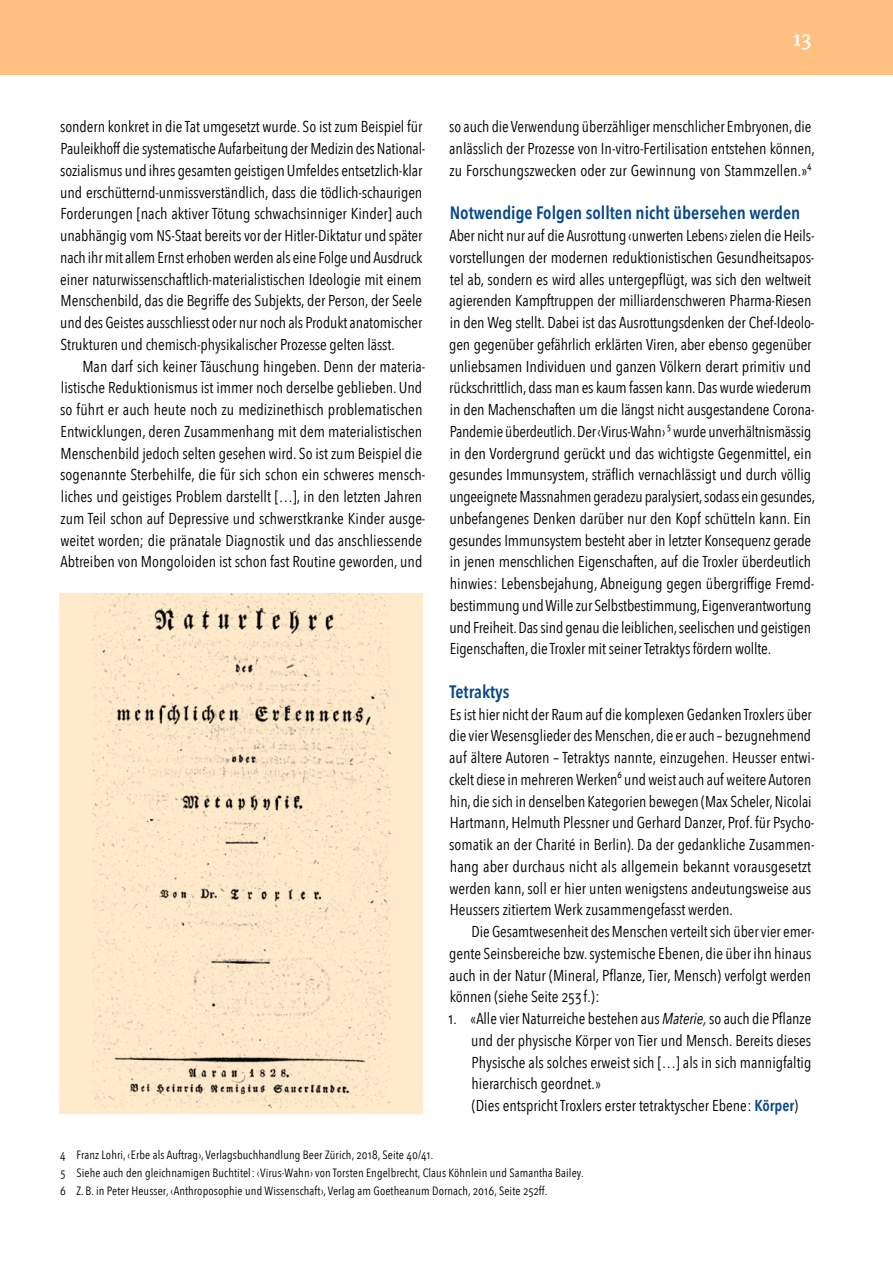
<style>
.page{position:relative;width:893px;height:1263px;background:#fff}
.page>*{position:absolute;margin:0;border:0;box-sizing:border-box;transform-origin:0 0}
.t1{font:600 21px "The Antiqua B W6";color:#fff}
.t2{font:600 18px "Avenir Next Condensed";color:#084888}
.t3{font:15.75px/21.8px "Avenir Next Condensed";letter-spacing:-.005em;color:#000}
.t4{font:12px/18px "Avenir Next Condensed";letter-spacing:.01em;color:#000}
.s1{font-size:15.3px}
.s2{font-style:italic}
.s3{font-weight:600;color:#084888}
</style>
<div class="page">
<div style="left:0;top:0;width:893px;height:74px;background:#ffbf80"></div>
<div style="left:60px;top:593px;width:363px;height:521px;background:#ffeacc"></div>
<img style="left:92px;top:593px;width:298px;height:514px">
<h1 class="t1" style="left:793px;top:26px;width:20px">13</h1>
<p class="t3" style="left:60px;top:115px;width:367px">sondern konkret in die Tat umgesetzt wurde. So ist zum Beispiel für Pauleikhoff die systematische Aufarbeitung der Medizin des National&shy;sozialismus und ihres gesamten geistigen Umfeldes entsetzlich-klar und erschütternd-unmissverständlich, dass die tödlich-schaurigen Forderungen [nach aktiver Tötung schwachsinniger Kinder] auch unabhängig vom <span class="s1">NS</span>-Staat bereits vor der Hitler-Diktatur und später nach ihr mit allem Ernst erhoben werden als eine Folge und Ausdruck einer naturwissenschaftlich-materialistischen Ideologie mit einem Menschenbild, das die Begriffe des Subjekts, der Person, der Seele und des Geistes ausschliesst oder nur noch als Produkt anatomischer Strukturen und chemisch-physikalischer Prozesse gelten lässt.</p>
<p class="t3" style="left:60px;top:354px;width:367px;text-indent:22px">Man darf sich keiner Täuschung hingeben. Denn der materia&shy;listische Reduktionismus ist immer noch derselbe geblieben. Und so führt er auch heute noch zu medizinethisch problematischen Entwicklungen, deren Zusammenhang mit dem materialistischen Menschenbild jedoch selten gesehen wird. So ist zum Beispiel die sogenannte Sterbehilfe, die für sich schon ein schweres mensch&shy;liches und geistiges Problem darstellt […], in den letzten Jahren zum Teil schon auf Depressive und schwerstkranke Kinder ausge&shy;weitet worden; die pränatale Diagnostik und das anschliessende Abtreiben von Mongoloiden ist schon fast Routine geworden, und</p>
<p class="t3" style="left:449px;top:115px;width:367px">so auch die Verwendung überzähliger menschlicher Embryonen, die anlässlich der Prozesse von In-vitro-Fertilisation entstehen können, zu Forschungszwecken oder zur Gewinnung von Stammzellen.»<sup>4</sup></p>
<p class="t2" style="left:450px;top:197px;width:352px">Notwendige Folgen sollten nicht übersehen werden</p>
<p class="t3" style="left:449px;top:224px;width:367px">Aber nicht nur auf die Ausrottung ‹unwerten Lebens› zielen die Heils&shy;vorstellungen der modernen reduktionistischen Gesundheitsapos&shy;tel ab, sondern es wird alles untergepflügt, was sich den weltweit agierenden Kampftruppen der milliardenschweren Pharma-Riesen in den Weg stellt. Dabei ist das Ausrottungsdenken der Chef-Ideolo&shy;gen gegenüber gefährlich erklärten Viren, aber ebenso gegenüber unliebsamen Individuen und ganzen Völkern derart primitiv und rückschrittlich, dass man es kaum fassen kann. Das wurde wiederum in den Machenschaften um die längst nicht ausgestandene Corona-Pandemie überdeutlich. Der ‹Virus-Wahn› <sup>5</sup> wurde unverhältnismässig in den Vordergrund gerückt und das wichtigste Gegenmittel, ein gesundes Immunsystem, sträflich vernachlässigt und durch völlig ungeeignete Massnahmen geradezu paralysiert, sodass ein gesundes, unbefangenes Denken darüber nur den Kopf schütteln kann. Ein gesundes Immunsystem besteht aber in letzter Konsequenz gerade in jenen menschlichen Eigenschaften, auf die Troxler überdeutlich hinwies: Lebensbejahung, Abneigung gegen übergriffige Fremd&shy;bestimmung und Wille zur Selbstbestimmung, Eigenverantwortung und Freiheit. Das sind genau die leiblichen, seelischen und geistigen Eigenschaften, die Troxler mit seiner Tetraktys fördern wollte.</p>
<p class="t2" style="left:449px;top:676px;width:62px">Tetraktys</p>
<p class="t3" style="left:449px;top:702px;width:367px">Es ist hier nicht der Raum auf die komplexen Gedanken Troxlers über die vier Wesensglieder des Menschen, die er auch – bezugnehmend auf ältere Autoren – Tetraktys nannte, einzugehen. Heusser entwi&shy;ckelt diese in mehreren Werken<sup>6</sup> und weist auch auf weitere Autoren hin, die sich in denselben Kategorien bewegen (Max Scheler, Nicolai Hartmann, Helmuth Plessner und Gerhard Danzer, Prof. für Psycho&shy;somatik an der Charité in Berlin). Da der gedankliche Zusammen&shy;hang aber durchaus nicht als allgemein bekannt vorausgesetzt werden kann, soll er hier unten wenigstens andeutungsweise aus Heussers zitiertem Werk zusammengefasst werden.</p>
<p class="t3" style="left:449px;top:920px;width:367px;text-indent:22px">Die Gesamtwesenheit des Menschen verteilt sich über vier emer&shy;gente Seinsbereiche bzw. systemische Ebenen, die über ihn hinaus auch in der Natur (Mineral, Pflanze, Tier, Mensch) verfolgt werden können (siehe Seite 253 f.):</p>
<p class="t3" style="left:471px;top:1007px;width:342px;text-indent:-23px">1. «Alle vier Naturreiche bestehen aus <span class="s2">Materie,</span> so auch die Pflanze und der physische Körper von Tier und Mensch. Bereits dieses Physische als solches erweist sich […] als in sich mannigfaltig hierarchisch geordnet.»<br>(Dies entspricht Troxlers erster tetraktyscher Ebene: <span class="s3">Körper</span>)</p>
<p class="t4" style="left:60px;top:1145px;width:525px">4 Franz Lohri, ‹Erbe als Auftrag›, Verlagsbuchhandlung Beer Zürich, 2018, Seite 40/41.<br>5 Siehe auch den gleichnamigen Buchtitel: ‹Virus-Wahn› von Torsten Engelbrecht, Claus Köhnlein und Samantha Bailey.<br>6 Z.B. in Peter Heusser, ‹Anthroposophie und Wissenschaft›, Verlag am Goetheanum Dornach, 2016, Seite 252ff.</p>
</div>
